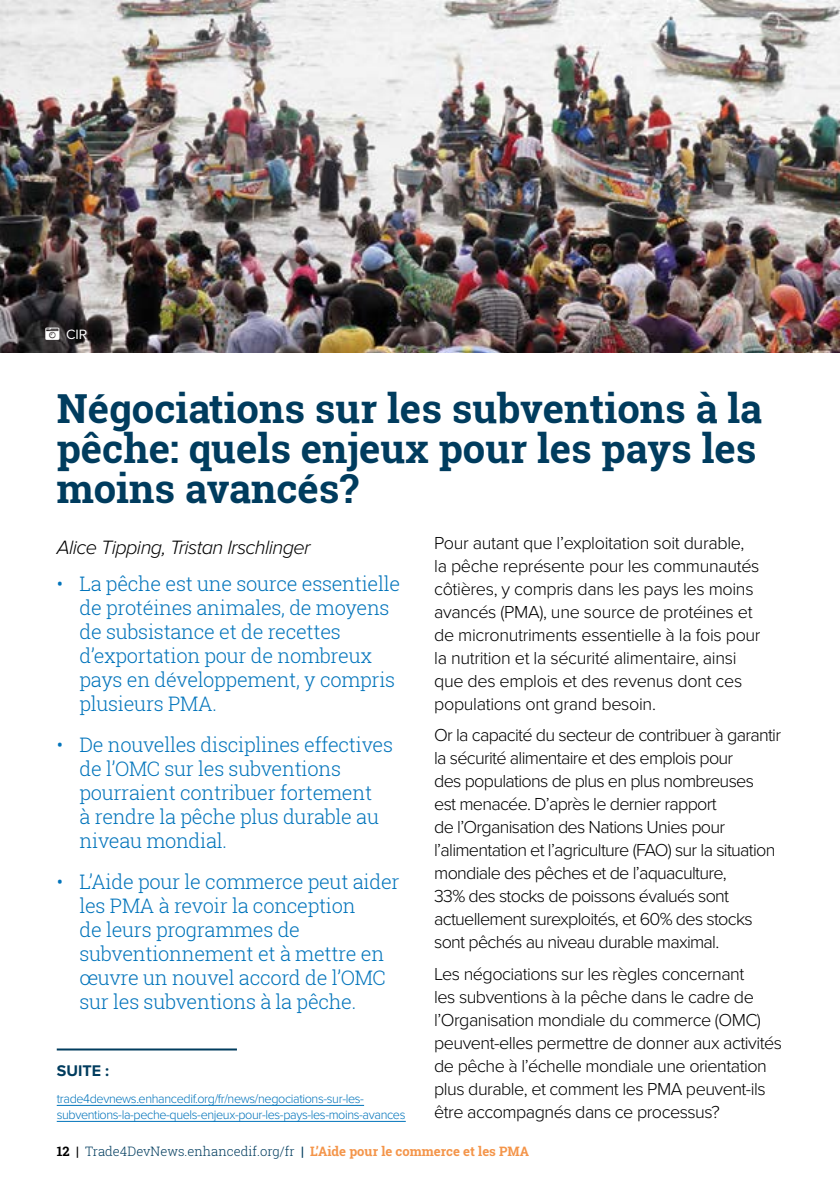
<style>
.page{position:relative;width:840px;height:1191px;background:#fff}
.page>*{position:absolute;margin:0;border:0;box-sizing:border-box;transform-origin:0 0}
.t1{font:700 40px/40px "Roboto Slab";color:#003c5e}
.t2{font:300 20px/24px "Roboto Slab";letter-spacing:-.015em;color:#0274bb}
.t3{font:italic 300 20px "Proxima Nova";letter-spacing:-.03em;color:#000}
.t4{font:300 18px/23px "Proxima Nova";letter-spacing:-.03em;color:#000}
.t5{font:700 16px "Proxima Nova";color:#003c5e}
.t6{font:14px "Proxima Nova";color:#fff}
.t7{font:300 13px/16px "Proxima Nova";letter-spacing:-.03em;color:#0274bb}
.t8{font:300 13px "Roboto Slab";color:#003c5e}
.s1{font-weight:700;color:#000}
.s2{font-weight:700}
.s3{font-weight:700;color:#f4954a}
</style>
<div class="page">
<hr style="left:839px;top:0;width:1px;height:509px;background:#fafafa">
<img style="left:0;top:0;width:839px;height:353px">
<hr style="left:57px;top:1105px;width:307px;height:1px;background:#0274bb">
<hr style="left:57px;top:1121px;width:348px;height:1px;background:#0274bb">
<hr style="left:57px;top:1048px;width:180px;height:2px;background:#003c5e">
<svg style="left:45px;top:328px;width:14px;height:12px"></svg>
<p class="t6" style="left:66px;top:326px;width:23px">CIR</p>
<h1 class="t1" style="left:57px;top:388px;width:706px">Négociations sur les subventions à la pêche: quels enjeux pour les pays les moins avancés?</h1>
<p class="t3" style="left:57px;top:536px;width:255px">Alice Tipping, Tristan Irschlinger</p>
<p class="t2" style="left:79px;top:571px;width:322px;text-indent:-23px">• La pêche est une source essentielle de protéines animales, de moyens de subsistance et de recettes d’exportation pour de nombreux pays en développement, y compris plusieurs PMA.</p>
<p class="t2" style="left:79px;top:732px;width:315px;text-indent:-23px">• De nouvelles disciplines effectives de l’OMC sur les subventions pourraient contribuer fortement<br>à rendre la pêche plus durable au niveau mondial.</p>
<p class="t2" style="left:79px;top:869px;width:321px;text-indent:-23px">• L’Aide pour le commerce peut aider les PMA à revoir la conception<br>de leurs programmes de subventionnement et à mettre en œuvre un nouvel accord de l’OMC sur les subventions à la pêche.</p>
<p class="t4" style="left:434px;top:530px;width:328px">Pour autant que l’exploitation soit durable, la pêche représente pour les communautés côtières, y compris dans les pays les moins avancés (PMA), une source de protéines et de micronutriments essentielle à la fois pour la nutrition et la sécurité alimentaire, ainsi que des emplois et des revenus dont ces populations ont grand besoin.</p>
<p class="t4" style="left:434px;top:723px;width:348px">Or la capacité du secteur de contribuer à garantir la sécurité alimentaire et des emplois pour<br>des populations de plus en plus nombreuses<br>est menacée. D’après le dernier rapport<br>de l’Organisation des Nations Unies pour l’alimentation et l’agriculture (FAO) sur la situation mondiale des pêches et de l’aquaculture,<br>33% des stocks de poissons évalués sont actuellement surexploités, et 60% des stocks sont pêchés au niveau durable maximal.</p>
<p class="t4" style="left:434px;top:961px;width:349px">Les négociations sur les règles concernant<br>les subventions à la pêche dans le cadre de l’Organisation mondiale du commerce (OMC) peuvent‑elles permettre de donner aux activités de pêche à l’échelle mondiale une orientation plus durable, et comment les PMA peuvent‑ils être accompagnés dans ce processus?</p>
<p class="t5" style="left:57px;top:1058px;width:54px">SUITE :</p>
<p class="t7" style="left:57px;top:1090px;width:350px">trade4devnews.enhancedif.org/fr/news/negociations-sur-les&shy;subventions-la-peche-quels-enjeux-pour-les-pays-les-moins-avances</p>
<p class="t8" style="left:57px;top:1142px;width:473px"><span class="s1">12 |</span> Trade4DevNews.enhancedif.org/fr <span class="s2">|</span> <span class="s3">L’Aide pour le commerce et les PMA</span></p>
</div>
